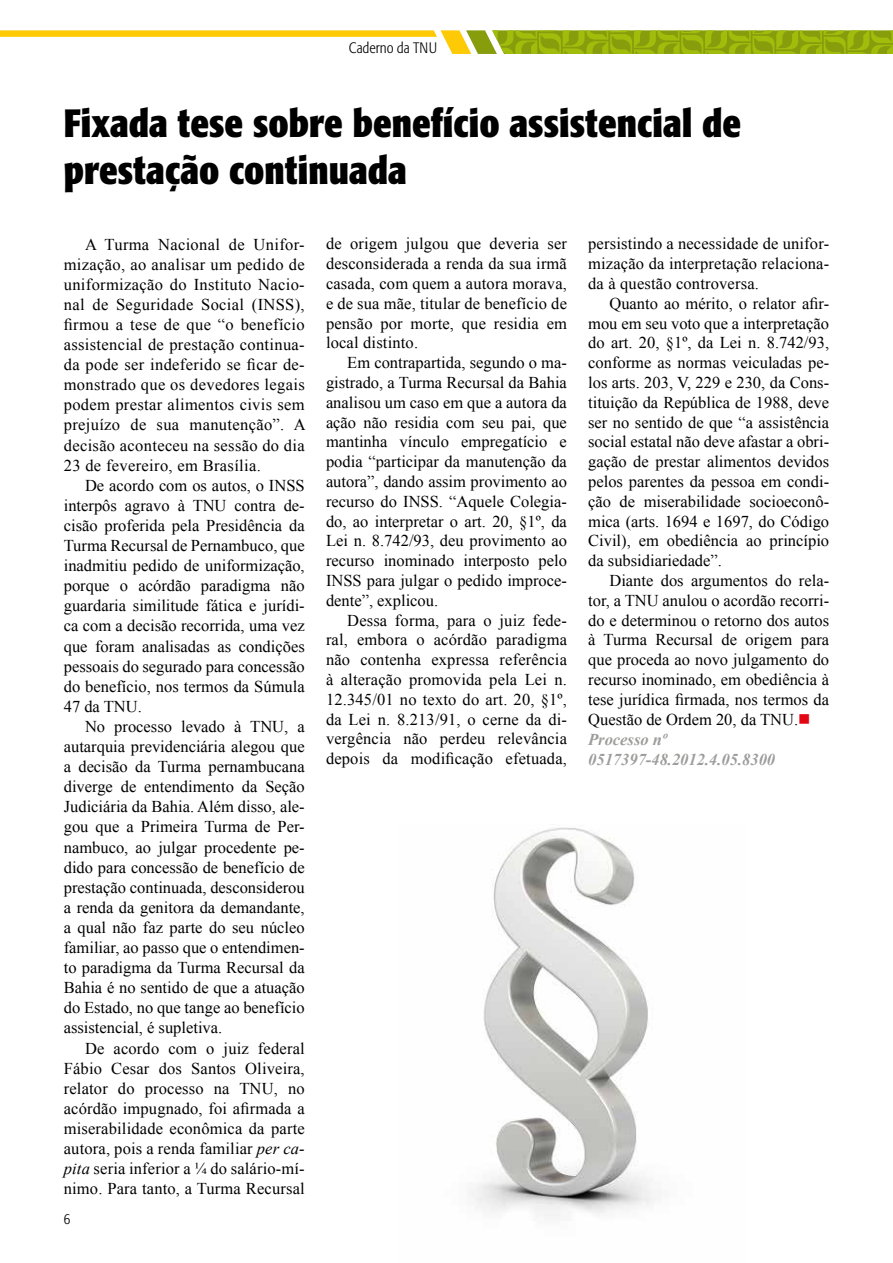
<style>
.page{position:relative;width:893px;height:1263px;background:#fff}
.page>*{position:absolute;margin:0;border:0;box-sizing:border-box;transform-origin:0 0}
.t1{font:700 condensed 39px/46.8px "Formata";color:#000}
.t2{font:16.5px/19.8px "Times New Roman";color:#000;text-align:justify}
.t3{font:300 condensed 15px "Formata";color:#000}
.s1{font-style:italic}
.s2{color:#e30613}
.s3{font-weight:700;font-style:italic;color:#9d9d9c}
</style>
<div class="page">
<svg style="left:0;top:30px;width:893px;height:24px"></svg>
<img style="left:471px;top:827px;width:183px;height:390px">
<p class="t3" style="left:349px;top:39px;width:90px">Caderno da TNU</p>
<h1 class="t1" style="left:64px;top:100px;width:679px">Fixada tese sobre benefício assistencial de prestação continuada</h1>
<p class="t2" style="left:64px;top:234px;width:243px;text-indent:21px">A Turma Nacional de Unifor&shy;mização, ao analisar um pedido de uniformização do Instituto Nacio&shy;nal de Seguridade Social (INSS), firmou a tese de que “o benefício assistencial de prestação continua&shy;da pode ser indeferido se ficar de&shy;monstrado que os devedores legais podem prestar alimentos civis sem prejuízo de sua manutenção”. A decisão aconteceu na sessão do dia 23 de fevereiro, em Brasília.</p>
<p class="t2" style="left:64px;top:475px;width:242px;text-indent:21px">De acordo com os autos, o INSS interpôs agravo à TNU contra de&shy;cisão proferida pela Presidência da Turma Recursal de Pernambuco, que inadmitiu pedido de uniformização, porque o acórdão paradigma não guardaria similitude fática e jurídi&shy;ca com a decisão recorrida, uma vez que foram analisadas as condições pessoais do segurado para concessão do benefício, nos termos da Súmula 47 da TNU.</p>
<p class="t2" style="left:64px;top:716px;width:242px;text-indent:21px">No processo levado à TNU, a autarquia previdenciária alegou que a decisão da Turma pernambucana diverge de entendimento da Seção Judiciária da Bahia. Além disso, ale&shy;gou que a Primeira Turma de Per&shy;nambuco, ao julgar procedente pe&shy;dido para concessão de benefício de prestação continuada, desconsiderou a renda da genitora da demandante, a qual não faz parte do seu núcleo familiar, ao passo que o entendimen&shy;to paradigma da Turma Recursal da Bahia é no sentido de que a atuação do Estado, no que tange ao benefício assistencial, é supletiva.</p>
<p class="t2" style="left:64px;top:1038px;width:243px;text-indent:21px">De acordo com o juiz federal Fábio Cesar dos Santos Oliveira, relator do processo na TNU, no acórdão impugnado, foi afirmada a miserabilidade econômica da parte autora, pois a renda familiar <span class="s1">per ca&shy;pita</span> seria inferior a ¼ do salário-mí&shy;nimo. Para tanto, a Turma Recursal</p>
<p class="t3" style="left:64px;top:1210px;width:8px">6</p>
<p class="t2" style="left:326px;top:234px;width:242px">de origem julgou que deveria ser desconsiderada a renda da sua irmã casada, com quem a autora morava, e de sua mãe, titular de benefício de pensão por morte, que residia em local distinto.</p>
<p class="t2" style="left:326px;top:353px;width:242px;text-indent:21px">Em contrapartida, segundo o ma&shy;gistrado, a Turma Recursal da Bahia analisou um caso em que a autora da ação não residia com seu pai, que mantinha vínculo empregatício e podia “participar da manutenção da autora”, dando assim provimento ao recurso do INSS. “Aquele Colegia&shy;do, ao interpretar o art. 20, §1º, da Lei n. 8.742/93, deu provimento ao recurso inominado interposto pelo INSS para julgar o pedido improce&shy;dente”, explicou.</p>
<p class="t2" style="left:326px;top:610px;width:242px;text-indent:21px">Dessa forma, para o juiz fede&shy;ral, embora o acórdão paradigma não contenha expressa referência à alteração promovida pela Lei n.<br>12.345/01 no texto do art. 20, §1º, da Lei n. 8.213/91, o cerne da di&shy;vergência não perdeu relevância depois da modificação efetuada,</p>
<p class="t2" style="left:588px;top:234px;width:242px">persistindo a necessidade de unifor&shy;mização da interpretação relaciona&shy;da à questão controversa.</p>
<p class="t2" style="left:588px;top:293px;width:242px;text-indent:21px">Quanto ao mérito, o relator afir&shy;mou em seu voto que a interpretação do art. 20, §1º, da Lei n. 8.742/93, conforme as normas veiculadas pe&shy;los arts. 203, V, 229 e 230, da Cons&shy;tituição da República de 1988, deve ser no sentido de que “a assistência social estatal não deve afastar a obri&shy;gação de prestar alimentos devidos pelos parentes da pessoa em condi&shy;ção de miserabilidade socioeconô&shy;mica (arts. 1694 e 1697, do Código Civil), em obediência ao princípio da subsidiariedade”.</p>
<p class="t2" style="left:588px;top:570px;width:242px;text-align:left;text-indent:21px">Diante dos argumentos do rela&shy;tor, a TNU anulou o acordão recorri&shy;do e determinou o retorno dos autos à Turma Recursal de origem para que proceda ao novo julgamento do recurso inominado, em obediência à tese jurídica firmada, nos termos da<br>Questão de Ordem 20, da TNU.<span class="s2">■<br></span><span class="s3">Processo nº<br>0517397-48.2012.4.05.8300</span></p>
</div>
